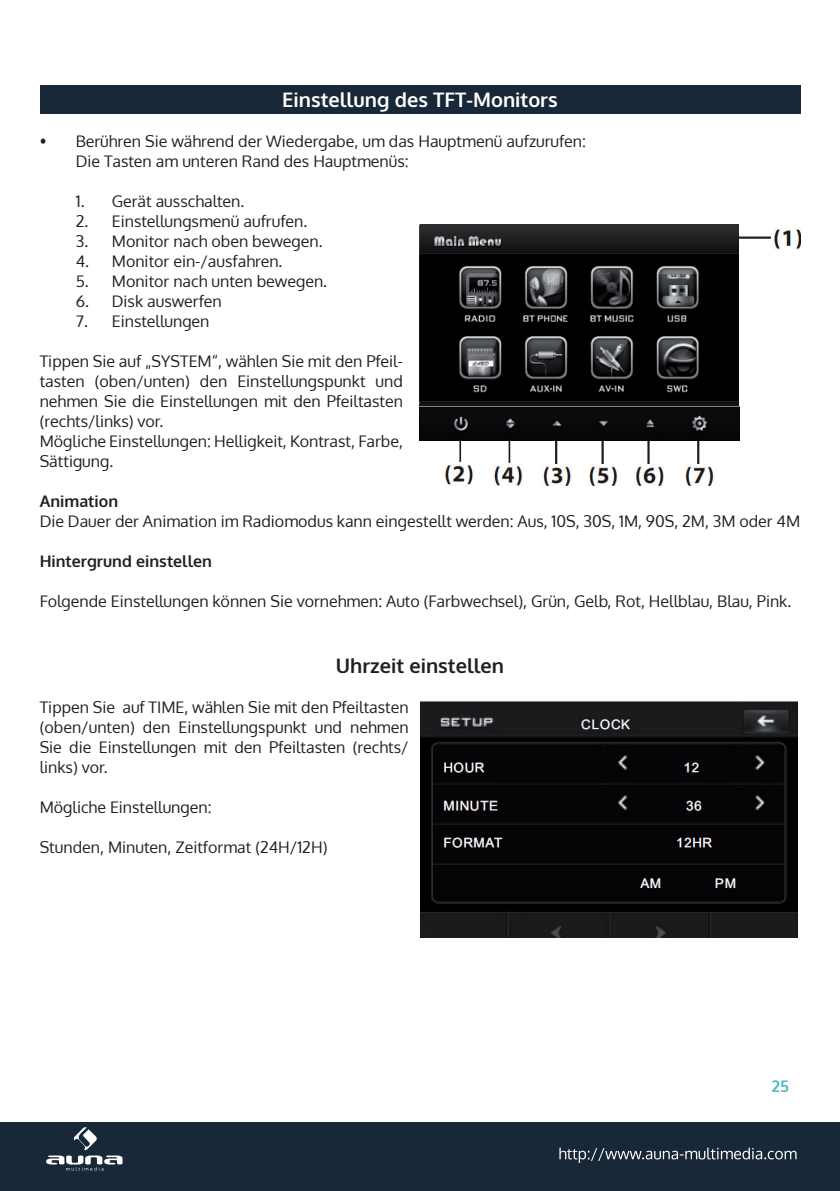
<style>
.page{position:relative;width:840px;height:1191px;background:#fff}
.page>*{position:absolute;margin:0;border:0;box-sizing:border-box;transform-origin:0 0}
.t1{font:700 20px "Oxygen";color:#fff}
.t2{font:700 20px "Oxygen";color:#231f20}
.t3{font:16px/20px "Oxygen";color:#231f20}
.t4{font:700 16px "Oxygen";color:#231f20}
.t5{font:700 16px "Oxygen";color:#50b7c2}
</style>
<div class="page">
<div style="left:0;top:1123px;width:839px;height:68px;background:#192839"></div>
<svg style="left:559px;top:1147px;width:237px;height:15px"></svg>
<svg style="left:46px;top:1127px;width:76px;height:43px"></svg>
<div style="left:40px;top:85px;width:759px;height:29px;background:#192839"></div>
<img style="left:420px;top:225px;width:379px;height:261px">
<img style="left:420px;top:702px;width:376px;height:235px">
<img style="left:420px;top:225px;width:318px;height:181px">
<img style="left:420px;top:406px;width:318px;height:34px">
<p class="t1" style="left:282px;top:87px;width:277px">Einstellung des TFT-Monitors</p>
<p class="t3" style="left:76px;top:131px;width:511px;text-indent:-36px">• Berühren Sie während der Wiedergabe, um das Hauptmenü aufzurufen:<br>Die Tasten am unteren Rand des Hauptmenüs:</p>
<p class="t3" style="left:76px;top:191px;width:170px">1. Gerät ausschalten.</p>
<p class="t3" style="left:76px;top:211px;width:233px">2. Einstellungsmenü aufrufen.</p>
<p class="t3" style="left:76px;top:231px;width:248px">3. Monitor nach oben bewegen.</p>
<p class="t3" style="left:76px;top:251px;width:208px">4. Monitor ein-/ausfahren.</p>
<p class="t3" style="left:76px;top:271px;width:253px">5. Monitor nach unten bewegen.</p>
<p class="t3" style="left:76px;top:291px;width:147px">6. Disk auswerfen</p>
<p class="t3" style="left:76px;top:311px;width:135px">7. Einstellungen</p>
<p class="t3" style="left:40px;top:351px;width:364px">Tippen Sie auf „SYSTEM“, wählen Sie mit den Pfeil&shy;tasten (oben/unten) den Einstellungspunkt und nehmen Sie die Einstellungen mit den Pfeiltasten (rechts/links) vor.<br>Mögliche Einstellungen: Helligkeit, Kontrast, Farbe, Sättigung.</p>
<p class="t4" style="left:40px;top:491px;width:80px">Animation</p>
<p class="t3" style="left:40px;top:511px;width:761px">Die Dauer der Animation im Radiomodus kann eingestellt werden: Aus, 10S, 30S, 1M, 90S, 2M, 3M oder 4M</p>
<p class="t4" style="left:40px;top:551px;width:174px">Hintergrund einstellen</p>
<p class="t3" style="left:40px;top:591px;width:752px">Folgende Einstellungen können Sie vornehmen: Auto (Farbwechsel), Grün, Gelb, Rot, Hellblau, Blau, Pink.</p>
<p class="t2" style="left:335px;top:653px;width:170px">Uhrzeit einstellen</p>
<p class="t3" style="left:40px;top:697px;width:370px;text-align:justify">Tippen Sie auf TIME, wählen Sie mit den Pfeiltasten (oben/unten) den Einstellungspunkt und nehmen Sie die Einstellungen mit den Pfeiltasten (rechts/ links) vor.</p>
<p class="t3" style="left:40px;top:797px;width:173px">Mögliche Einstellungen:</p>
<p class="t3" style="left:40px;top:837px;width:289px">Stunden, Minuten, Zeitformat (24H/12H)</p>
<p class="t5" style="left:771px;top:1076px;width:19px">25</p>
</div>
